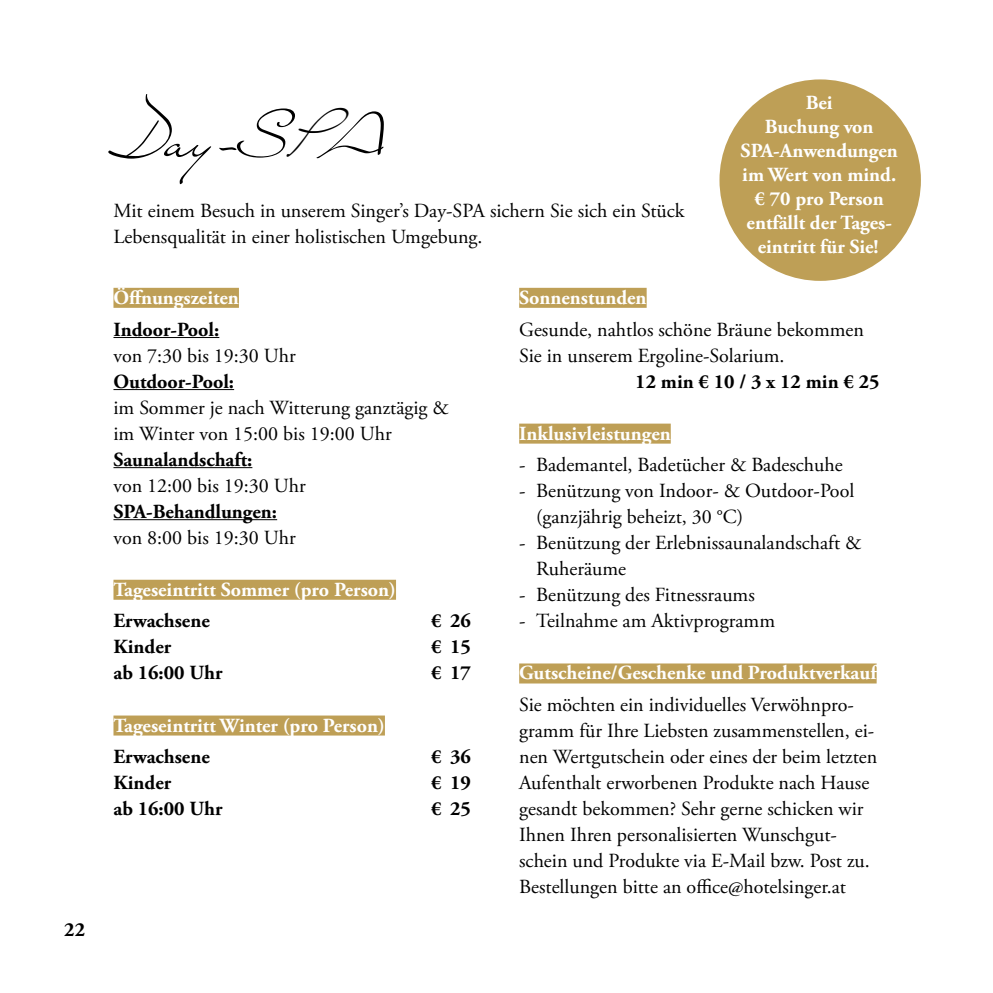
<style>
.page{position:relative;width:993px;height:993px;background:#fff}
.page>*{position:absolute;margin:0;border:0;box-sizing:border-box;transform-origin:0 0}
.t1{font:60px "Liana";color:#000}
.t2{font:20px/26px "Adobe Garamond Pro";color:#000}
.t3{font:700 20px/24px "Adobe Garamond Pro";color:#fff;text-align:center}
.t4{font:700 20px "Adobe Garamond Pro";color:#000}
.s1{font-size:56px}
.s2{font-size:44px}
</style>
<div class="page">
<div style="left:113px;top:288px;width:126px;height:20px;background:#be9f56"></div>
<hr style="left:113px;top:337px;width:106px;height:1px;background:#000">
<hr style="left:113px;top:389px;width:121px;height:1px;background:#000">
<hr style="left:113px;top:467px;width:139px;height:1px;background:#000">
<hr style="left:113px;top:519px;width:164px;height:1px;background:#000">
<div style="left:113px;top:579px;width:283px;height:20px;background:#be9f56"></div>
<div style="left:113px;top:715px;width:272px;height:20px;background:#be9f56"></div>
<div style="left:719px;top:79px;width:201px;height:202px;background:#be9f56;border-radius:50%"></div>
<div style="left:519px;top:288px;width:127px;height:20px;background:#be9f56"></div>
<div style="left:519px;top:423px;width:151px;height:20px;background:#be9f56"></div>
<div style="left:519px;top:663px;width:357px;height:20px;background:#be9f56"></div>
<p class="t4" style="left:64px;top:917px;width:22px">22</p>
<h1 class="t1" style="left:113px;top:99px;width:279px">Day<span class="s1">-</span>S<span class="s2">P</span>A</h1>
<p class="t2" style="left:113px;top:198px;width:572px">Mit einem Besuch in unserem Singer’s Day-SPA sichern Sie sich ein Stück<br>Lebensqualität in einer holistischen Umgebung.</p>
<p class="t3" style="left:113px;top:286px;width:127px">Öffnungszeiten</p>
<p class="t4" style="left:113px;top:317px;width:107px">Indoor-Pool:</p>
<p class="t2" style="left:113px;top:343px;width:184px">von 7:30 bis 19:30 Uhr</p>
<p class="t4" style="left:113px;top:369px;width:122px">Outdoor-Pool:</p>
<p class="t2" style="left:113px;top:395px;width:337px">im Sommer je nach Witterung ganztägig &amp; im Winter von 15:00 bis 19:00 Uhr</p>
<p class="t4" style="left:113px;top:447px;width:140px">Saunalandschaft:</p>
<p class="t2" style="left:113px;top:473px;width:194px">von 12:00 bis 19:30 Uhr</p>
<p class="t4" style="left:113px;top:499px;width:165px">SPA-Behandlungen:</p>
<p class="t2" style="left:113px;top:525px;width:184px">von 8:00 bis 19:30 Uhr</p>
<p class="t3" style="left:113px;top:577px;width:284px">Tageseintritt Sommer (pro Person)</p>
<p class="t4" style="left:113px;top:609px;width:98px">Erwachsene</p>
<p class="t4" style="left:431px;top:609px;width:41px">€ 26</p>
<p class="t4" style="left:113px;top:635px;width:59px">Kinder</p>
<p class="t4" style="left:431px;top:635px;width:41px">€ 15</p>
<p class="t4" style="left:113px;top:661px;width:110px">ab 16:00 Uhr</p>
<p class="t4" style="left:431px;top:661px;width:41px">€ 17</p>
<p class="t3" style="left:113px;top:713px;width:273px">Tageseintritt Winter (pro Person)</p>
<p class="t4" style="left:113px;top:745px;width:98px">Erwachsene</p>
<p class="t4" style="left:431px;top:745px;width:41px">€ 36</p>
<p class="t4" style="left:113px;top:771px;width:59px">Kinder</p>
<p class="t4" style="left:431px;top:771px;width:41px">€ 19</p>
<p class="t4" style="left:113px;top:797px;width:110px">ab 16:00 Uhr</p>
<p class="t4" style="left:431px;top:797px;width:41px">€ 25</p>
<p class="t3" style="left:740px;top:91px;width:159px">Bei<br>Buchung von<br>SPA-Anwendungen im Wert von mind. € 70 pro Person entfällt der Tages&shy;eintritt für Sie!</p>
<p class="t3" style="left:519px;top:286px;width:129px">Sonnenstunden</p>
<p class="t2" style="left:519px;top:317px;width:346px">Gesunde, nahtlos schöne Bräune bekommen<br>Sie in unserem Ergoline-Solarium.</p>
<p class="t4" style="left:635px;top:369px;width:246px">12 min € 10 / 3 x 12 min € 25</p>
<p class="t3" style="left:519px;top:421px;width:153px">Inklusivleistungen</p>
<p class="t2" style="left:519px;top:452px;width:325px">- Bademantel, Badetücher &amp; Badeschuhe</p>
<p class="t2" style="left:536px;top:478px;width:319px;text-indent:-17px">- Benützung von Indoor- &amp; Outdoor-Pool (ganzjährig beheizt, 30 °C)</p>
<p class="t2" style="left:536px;top:530px;width:327px;text-indent:-17px">- Benützung der Erlebnissaunalandschaft &amp;<br>Ruheräume</p>
<p class="t2" style="left:519px;top:582px;width:237px">- Benützung des Fitnessraums</p>
<p class="t2" style="left:519px;top:608px;width:257px">- Teilnahme am Aktivprogramm</p>
<p class="t3" style="left:519px;top:661px;width:359px">Gutscheine/Geschenke und Produktverkauf</p>
<p class="t2" style="left:519px;top:692px;width:359px">Sie möchten ein individuelles Verwöhnpro&shy;gramm für Ihre Liebsten zusammenstellen, ei&shy;nen Wertgutschein oder eines der beim letzten Aufenthalt erworbenen Produkte nach Hause gesandt bekommen? Sehr gerne schicken wir Ihnen Ihren personalisierten Wunschgut&shy;schein und Produkte via E-Mail bzw. Post zu.<br>Bestellungen bitte an office@hotelsinger.at</p>
</div>
